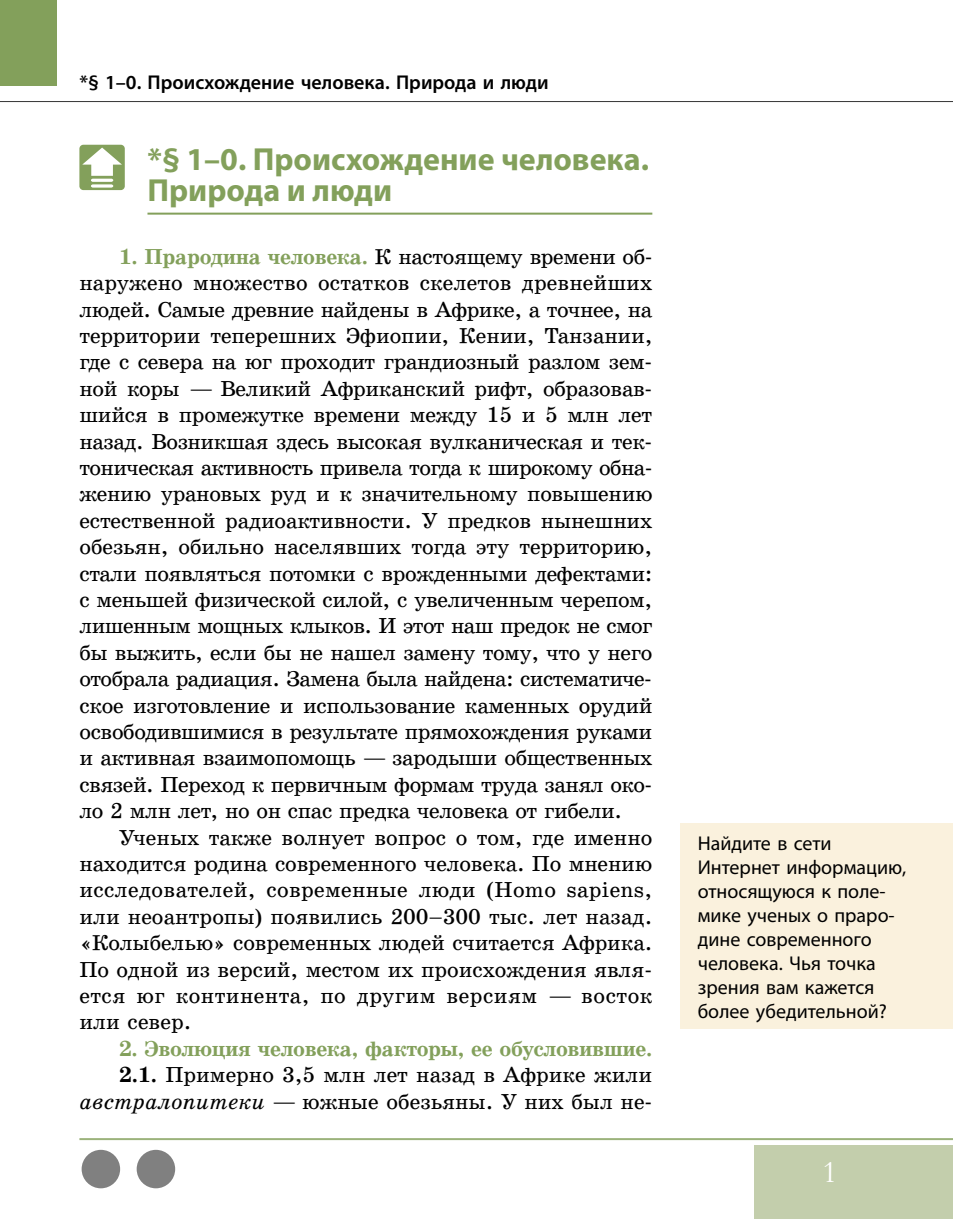
<style>
.page{position:relative;width:953px;height:1219px;background:#fff}
.page>*{position:absolute;margin:0;border:0;box-sizing:border-box;transform-origin:0 0}
.t1{font:700 32px/31.2px "Myriad Pro";color:#83a05b}
.t2{font:32px "Garamond";color:#fff}
.t3{font:22px/26.4px "School Book Web";color:#000;text-align:justify}
.t4{font:20px/24px "Myriad Pro";color:#000}
.t5{font:600 20px "Myriad Pro";color:#000}
.s1{font-weight:700;color:#83a05b}
.s2{font-weight:700}
.s3{font-style:italic}
</style>
<div class="page">
<hr style="left:0;top:101px;width:952px;height:1px;background:#000">
<hr style="left:79px;top:1138px;width:873px;height:2px;background:#83a05b">
<div style="left:0;top:0;width:57px;height:86px;background:#83a05b"></div>
<div style="left:754px;top:1145px;width:198px;height:74px;background:#c3ceac"></div>
<div style="left:82px;top:1150px;width:38px;height:38px;background:#808080;border-radius:50%"></div>
<div style="left:137px;top:1150px;width:38px;height:38px;background:#808080;border-radius:50%"></div>
<hr style="left:147px;top:213px;width:505px;height:2px;background:#83a05b">
<div style="left:79px;top:145px;width:46px;height:45px;background:#83a05b;border-radius:4px"></div>
<svg style="left:82px;top:148px;width:40px;height:28px"></svg>
<svg style="left:91px;top:184px;width:22px;height:4px"></svg>
<hr style="left:91px;top:179px;width:22px;height:3px;background:#fff;border-radius:2px">
<div style="left:680px;top:823px;width:272px;height:206px;background:#faf1dd"></div>
<p class="t5" style="left:79px;top:70px;width:471px">*§ 1–0. Происхождение человека. Природа и люди</p>
<h1 class="t1" style="left:147px;top:143px;width:503px">*§ 1–0. Происхождение человека.<br>Природа и люди</h1>
<p class="t3" style="left:79px;top:243px;width:574px;text-indent:40px"><span class="s1">1. Прародина человека.</span> К настоящему времени об&shy;наружено множество остатков скелетов древнейших людей. Самые древние найдены в Африке, а точнее, на территории теперешних Эфиопии, Кении, Танзании, где с севера на юг проходит грандиозный разлом зем&shy;ной коры — Великий Африканский рифт, образовав&shy;шийся в промежутке времени между 15 и 5 млн лет назад. Возникшая здесь высокая вулканическая и тек&shy;тоническая активность привела тогда к широкому обна&shy;жению урановых руд и к значительному повышению естественной радиоактивности. У предков нынешних обезьян, обильно населявших тогда эту территорию, стали появляться потомки с врожденными дефектами: с меньшей физической силой, с увеличенным черепом, лишенным мощных клыков. И этот наш предок не смог бы выжить, если бы не нашел замену тому, что у него отобрала радиация. Замена была найдена: систематиче&shy;ское изготовление и использование каменных орудий освободившимися в результате прямохождения руками и активная взаимопомощь — зародыши общественных связей. Переход к первичным формам труда занял око&shy;ло 2 млн лет, но он спас предка человека от гибели.</p>
<p class="t3" style="left:79px;top:824px;width:574px;text-indent:40px">Ученых также волнует вопрос о том, где именно находится родина современного человека. По мнению исследователей, современные люди (Homo sapiens, или неоантропы) появились 200–300 тыс. лет назад. «Колыбелью» современных людей считается Африка.<br>По одной из версий, местом их происхождения явля&shy;ется юг континента, по другим версиям — восток или север.</p>
<p class="t3" style="left:79px;top:1035px;width:574px;text-align:right"><span class="s1">2. Эволюция человека, факторы, ее обусловившие.<br></span><span class="s2">2.1.</span> Примерно 3,5 млн лет назад в Африке жили <span class="s3">австралопитеки</span> — южные обезьяны. У них был не-</p>
<p class="t4" style="left:697px;top:830px;width:210px">Найдите в сети<br>Интернет информацию, относящуюся к поле&shy;мике ученых о праро&shy;дине современного человека. Чья точка зрения вам кажется более убедительной?</p>
<h1 class="t2" style="left:822px;top:1150px;width:17px">1</h1>
</div>
